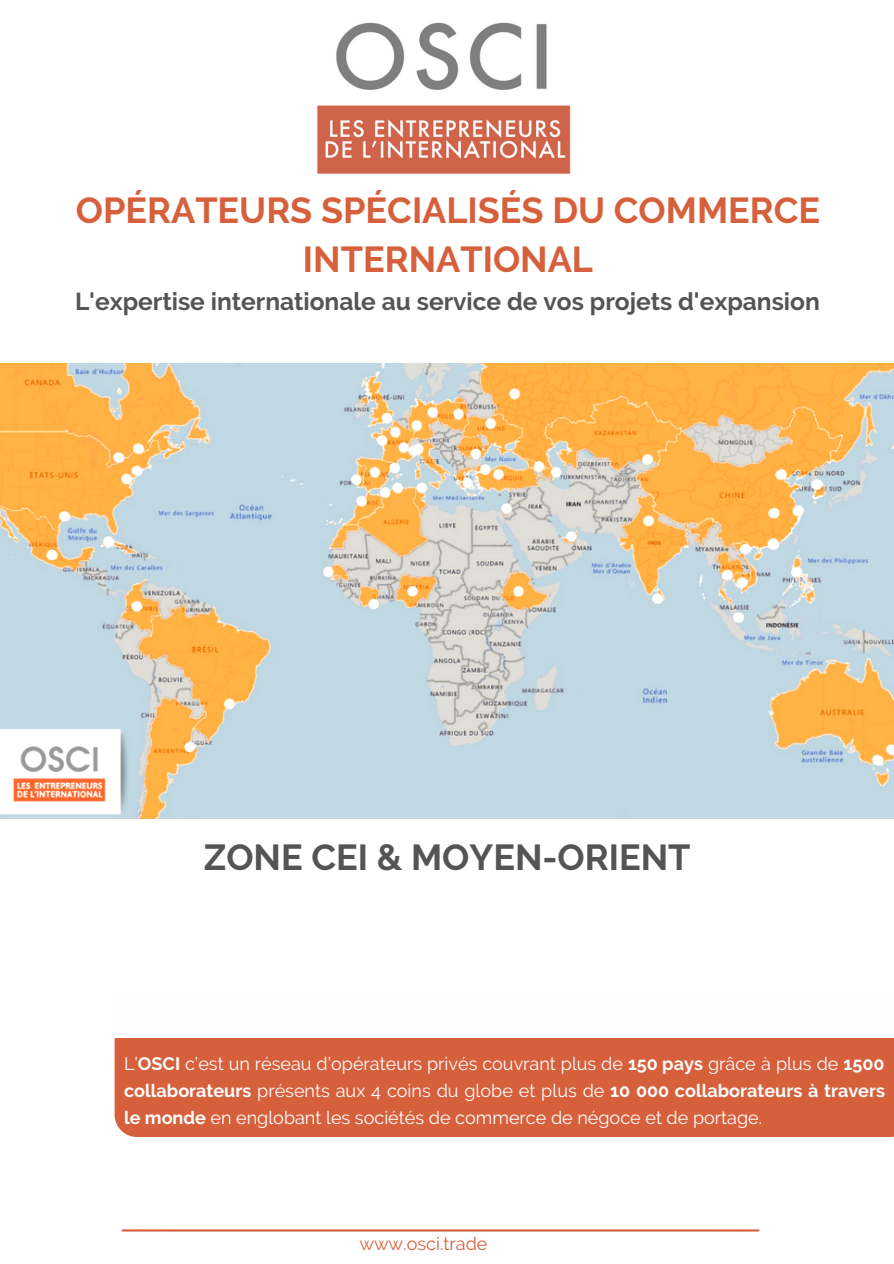
<style>
.page{position:relative;width:894px;height:1264px;background:#fff}
.page>*{position:absolute;margin:0;border:0;box-sizing:border-box;transform-origin:0 0}
.t1{font:700 36px/49.1px "Raleway";color:#d7603c;text-align:center}
.t2{font:700 36px "Raleway";color:#545454}
.t3{font:700 24.45px "Raleway";color:#545454}
.t4{font:18px/26.7px "Raleway";color:#fefefe;text-align:justify}
.t5{font:18px "Raleway";color:#d7603c}
.s1{font-weight:700}
</style>
<div class="page">
<img style="left:317px;top:22px;width:254px;height:152px">
<img style="left:0;top:363px;width:893px;height:455px">
<div style="left:115px;top:1038px;width:778px;height:98px;background:#d7603c"></div>
<svg style="left:121px;top:1229px;width:638px;height:2px"></svg>
<h1 class="t1" style="left:76px;top:186px;width:745px">OPÉRATEURS SPÉCIALISÉS DU COMMERCE<br>INTERNATIONAL</h1>
<h2 class="t3" style="left:75px;top:287px;width:746px">L'expertise internationale au service de vos projets d'expansion</h2>
<h1 class="t2" style="left:204px;top:835px;width:488px">ZONE CEI &amp; MOYEN-ORIENT</h1>
<p class="t4" style="left:124px;top:1050px;width:762px">L’<span class="s1">OSCI</span> c’est un réseau d’opérateurs privés couvrant plus de <span class="s1">150 pays</span> grâce à plus de <span class="s1">1500 collaborateurs</span> présents aux 4 coins du globe et plus de <span class="s1">10 000 collaborateurs à travers le monde</span> en englobant les sociétés de commerce de négoce et de portage.</p>
<p class="t5" style="left:359px;top:1233px;width:130px">www.osci.trade</p>
</div>
